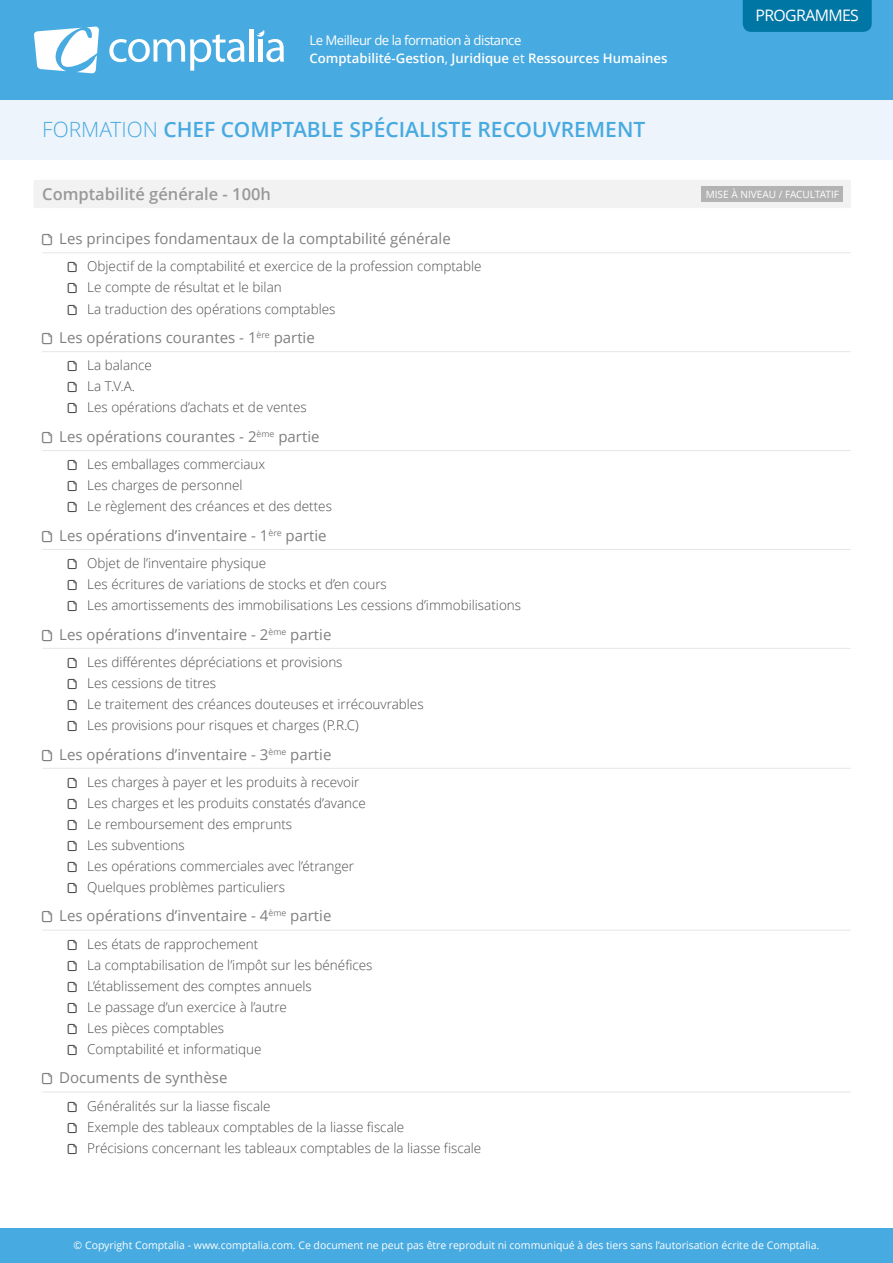
<style>
.page{position:relative;width:893px;height:1263px;background:#fff}
.page>*{position:absolute;margin:0;border:0;box-sizing:border-box;transform-origin:0 0}
.t1{font:600 21px "Open Sans";color:#47aae0}
.t2{font:600 16.5px "Open Sans";color:#999}
.t3{font:15.9px "Open Sans";letter-spacing:-.04em;color:#fff}
.t4{font:15px "Open Sans";color:#808080}
.t5{font:300 13.5px/21px "Open Sans";color:#4d4d4d}
.t6{font:600 13.2px/17.9px "Open Sans";color:#fff}
.t7{font:10.5px "Open Sans";color:#fff}
.t8{font:10.05px "Open Sans";color:#fff}
.s1{font-weight:400}
.s2{font-weight:300}
</style>
<div class="page">
<div style="left:0;top:0;width:893px;height:100px;background:#47aae0"></div>
<svg style="left:34px;top:26px;width:65px;height:47px"></svg>
<svg style="left:109px;top:34px;width:136px;height:37px"></svg>
<hr style="left:249px;top:29px;width:4px;height:33px;background:#fff">
<svg style="left:257px;top:30px;width:27px;height:32px"></svg>
<div style="left:0;top:1229px;width:893px;height:34px;background:#47aae0"></div>
<div style="left:743px;top:0;width:129px;height:32px;background:#0076a5"></div>
<div style="left:0;top:100px;width:893px;height:59px;background:#eef4fb"></div>
<div style="left:34px;top:180px;width:817px;height:24px;background:#f2f2f2"></div>
<div style="left:34px;top:183px;width:817px;height:25px;background:#f2f2f2"></div>
<hr style="left:42px;top:253px;width:809px;height:1px;background:#e6e6e6">
<hr style="left:42px;top:351px;width:809px;height:1px;background:#e6e6e6">
<hr style="left:42px;top:450px;width:809px;height:1px;background:#e6e6e6">
<hr style="left:42px;top:549px;width:809px;height:1px;background:#e6e6e6">
<hr style="left:42px;top:648px;width:809px;height:1px;background:#e6e6e6">
<hr style="left:42px;top:768px;width:809px;height:1px;background:#e6e6e6">
<hr style="left:42px;top:930px;width:809px;height:1px;background:#e6e6e6">
<hr style="left:42px;top:1092px;width:809px;height:1px;background:#e6e6e6">
<div style="left:702px;top:186px;width:141px;height:16px;background:#b3b3b3"></div>
<p class="t6" style="left:309px;top:32px;width:360px"><span class="s1">Le Meilleur de la formation à distance<br></span>Comptabilité-Gestion<span class="s1">,</span> Juridique <span class="s1">et</span> Ressources Humaines</p>
<h1 class="t1" style="left:42px;top:118px;width:605px"><span class="s2">Formation</span> Chef comptable spécialiste recouvrement</h1>
<p class="t2" style="left:42px;top:184px;width:230px">Comptabilité générale - 100h</p>
<p class="t4" style="left:59px;top:230px;width:393px">Les principes fondamentaux de la comptabilité générale</p>
<p class="t5" style="left:87px;top:256px;width:396px">Objectif de la comptabilité et exercice de la profession comptable<br>Le compte de résultat et le bilan<br>La traduction des opérations comptables</p>
<p class="t4" style="left:59px;top:329px;width:257px">Les opérations courantes - 1<sup>ère</sup> partie</p>
<p class="t5" style="left:87px;top:355px;width:221px">La balance<br>La T.V.A.<br>Les opérations d’achats et de ventes</p>
<p class="t4" style="left:59px;top:428px;width:262px">Les opérations courantes - 2<sup>ème</sup> partie</p>
<p class="t5" style="left:87px;top:454px;width:246px">Les emballages commerciaux<br>Les charges de personnel<br>Le règlement des créances et des dettes</p>
<p class="t4" style="left:59px;top:527px;width:269px">Les opérations d’inventaire - 1<sup>ère</sup> partie</p>
<p class="t5" style="left:87px;top:553px;width:435px">Objet de l’inventaire physique<br>Les écritures de variations de stocks et d’en cours<br>Les amortissements des immobilisations Les cessions d’immobilisations</p>
<p class="t4" style="left:59px;top:626px;width:274px">Les opérations d’inventaire - 2<sup>ème</sup> partie</p>
<p class="t5" style="left:87px;top:652px;width:338px">Les différentes dépréciations et provisions<br>Les cessions de titres<br>Le traitement des créances douteuses et irrécouvrables Les provisions pour risques et charges (P.R.C)</p>
<p class="t4" style="left:59px;top:746px;width:274px">Les opérations d’inventaire - 3<sup>ème</sup> partie</p>
<p class="t5" style="left:87px;top:772px;width:280px">Les charges à payer et les produits à recevoir Les charges et les produits constatés d’avance Le remboursement des emprunts<br>Les subventions<br>Les opérations commerciales avec l’étranger Quelques problèmes particuliers</p>
<p class="t4" style="left:59px;top:907px;width:274px">Les opérations d’inventaire - 4<sup>ème</sup> partie</p>
<p class="t5" style="left:87px;top:934px;width:287px">Les états de rapprochement<br>La comptabilisation de l’impôt sur les bénéfices L’établissement des comptes annuels<br>Le passage d’un exercice à l’autre<br>Les pièces comptables<br>Comptabilité et informatique</p>
<p class="t4" style="left:59px;top:1069px;width:170px">Documents de synthèse</p>
<p class="t5" style="left:87px;top:1096px;width:396px">Généralités sur la liasse fiscale<br>Exemple des tableaux comptables de la liasse fiscale<br>Précisions concernant les tableaux comptables de la liasse fiscale</p>
<p class="t3" style="left:755px;top:6px;width:105px">Programmes</p>
<p class="t8" style="left:706px;top:188px;width:135px">Mise à niveau / FACU LTATI F</p>
<p class="t7" style="left:74px;top:1239px;width:747px">© Copyright Comptalia - www.comptalia.com. Ce document ne peut pas être reproduit ni communiqué à des tiers sans l’autorisation écrite de Comptalia.</p>
</div>
